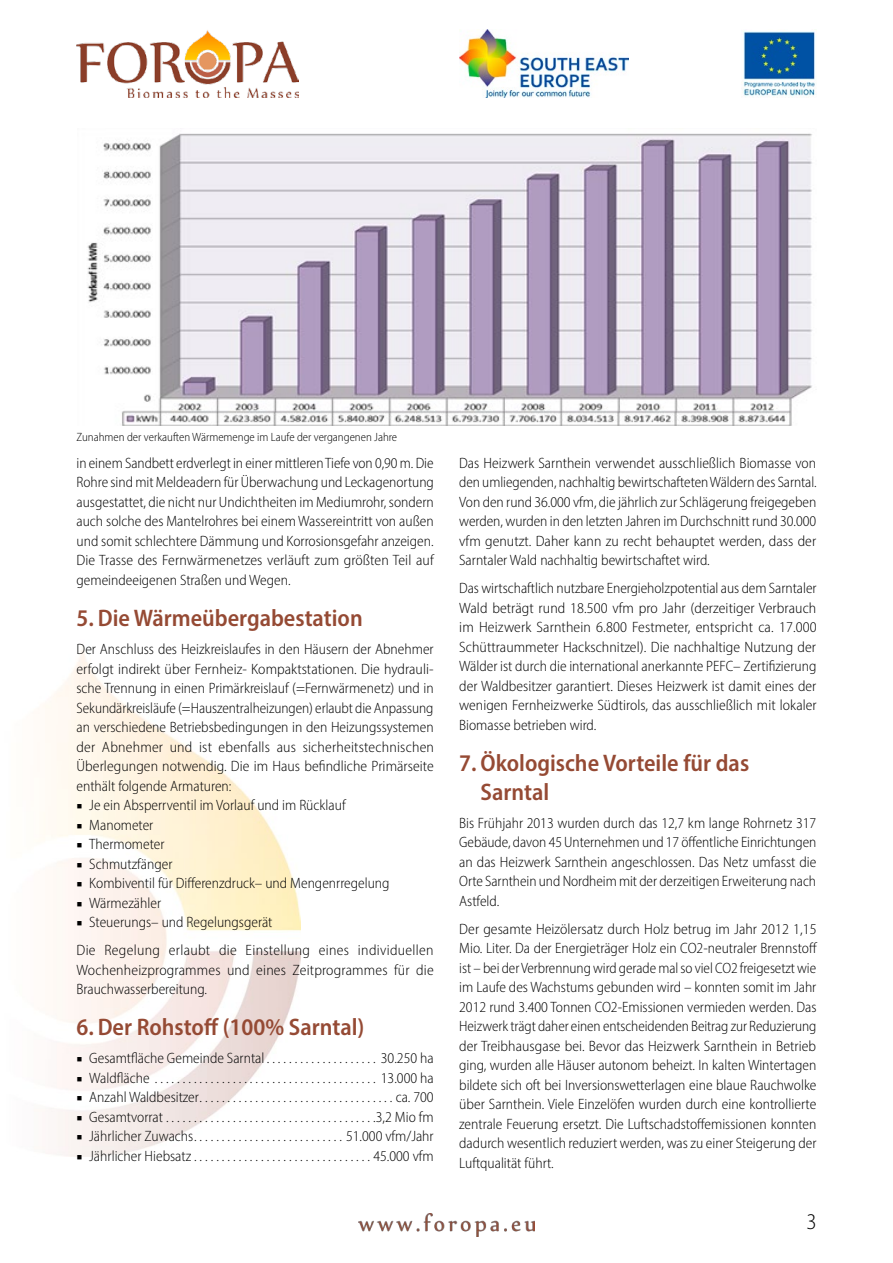
<style>
.page{position:relative;width:893px;height:1263px;background:#fff}
.page>*{position:absolute;margin:0;border:0;box-sizing:border-box;transform-origin:0 0}
.t1{font:600 semi-condensed 24px/28.5px "Myriad Pro";color:#954a34}
.t2{font:300 semi-condensed 22.5px "Myriad Pro";color:#000}
.t3{font:300 semi-condensed 15px/19.5px "Myriad Pro";color:#000;text-align:justify}
.t4{font:300 semi-condensed 15px/28px "Myriad Pro";letter-spacing:.02em;color:#000}
.t5{font:300 semi-condensed 12px "Myriad Pro";color:#000}
.s1{font-family:"Minion Pro";font-weight:400;font-stretch:normal}
</style>
<div class="page">
<img style="left:358px;top:1214px;width:177px;height:22px">
<img style="left:43px;top:647px;width:258px;height:510px">
<img style="left:77px;top:30px;width:222px;height:67px">
<img style="left:459px;top:29px;width:169px;height:68px">
<img style="left:743px;top:31px;width:72px;height:66px">
<img style="left:87px;top:133px;width:725px;height:292px">
<p class="t5" style="left:77px;top:429px;width:322px">Zunahmen der verkauften Wärmemenge im Laufe der vergangenen Jahre</p>
<p class="t3" style="left:77px;top:453px;width:359px">in einem Sandbett erdverlegt in einer mittleren Tiefe von 0,90 m. Die Rohre sind mit Meldeadern für Überwachung und Leckagenortung ausgestattet, die nicht nur Undichtheiten im Mediumrohr, sondern auch solche des Mantelrohres bei einem Wassereintritt von außen und somit schlechtere Dämmung und Korrosionsgefahr anzeigen.<br>Die Trasse des Fernwärmenetzes verläuft zum größten Teil auf gemeindeeigenen Straßen und Wegen.</p>
<h1 class="t1" style="left:77px;top:603px;width:288px">5. Die Wärmeübergabestation</h1>
<p class="t3" style="left:77px;top:639px;width:359px">Der Anschluss des Heizkreislaufes in den Häusern der Abnehmer erfolgt indirekt über Fernheiz- Kompaktstationen. Die hydrauli&shy;sche Trennung in einen Primärkreislauf (=Fernwärmenetz) und in Sekundärkreisläufe (=Hauszentralheizungen) erlaubt die Anpassung an verschiedene Betriebsbedingungen in den Heizungssystemen der Abnehmer und ist ebenfalls aus sicherheitstechnischen Überlegungen notwendig. Die im Haus befindliche Primärseite enthält folgende Armaturen:</p>
<p class="t3" style="left:77px;top:795px;width:271px"><span class="s1">■</span> Je ein Absperrventil im Vorlauf und im Rücklauf</p>
<p class="t3" style="left:77px;top:815px;width:78px"><span class="s1">■</span> Manometer</p>
<p class="t3" style="left:77px;top:834px;width:89px"><span class="s1">■</span> Thermometer</p>
<p class="t3" style="left:77px;top:854px;width:97px"><span class="s1">■</span> Schmutzfänger</p>
<p class="t3" style="left:77px;top:873px;width:315px"><span class="s1">■</span> Kombiventil für Differenzdruck– und Mengenrregelung</p>
<p class="t3" style="left:77px;top:893px;width:86px"><span class="s1">■</span> Wärmezähler</p>
<p class="t4" style="left:77px;top:908px;width:359px"><span class="s1">■</span> Steuerungs– und Regelungsgerät<br>Die Regelung erlaubt die Einstellung eines individuellen</p>
<p class="t3" style="left:77px;top:960px;width:359px">Wochenheizprogrammes und eines Zeitprogrammes für die<br>Brauchwasserbereitung.</p>
<h1 class="t1" style="left:77px;top:1012px;width:289px">6. Der Rohstoff (100% Sarntal)</h1>
<p class="t3" style="left:77px;top:1048px;width:189px"><span class="s1">■</span> Gesamtfläche Gemeinde Sarntal</p>
<p class="t3" style="left:381px;top:1048px;width:54px">30.250 ha</p>
<p class="t3" style="left:77px;top:1068px;width:75px"><span class="s1">■</span> Waldfläche</p>
<p class="t3" style="left:381px;top:1068px;width:54px">13.000 ha</p>
<p class="t3" style="left:77px;top:1087px;width:124px"><span class="s1">■</span> Anzahl Waldbesitzer</p>
<p class="t3" style="left:396px;top:1087px;width:40px">ca. 700</p>
<p class="t3" style="left:77px;top:1107px;width:88px"><span class="s1">■</span> Gesamtvorrat</p>
<p class="t3" style="left:376px;top:1107px;width:59px">3,2 Mio fm</p>
<p class="t3" style="left:77px;top:1126px;width:118px"><span class="s1">■</span> Jährlicher Zuwachs</p>
<p class="t3" style="left:346px;top:1126px;width:89px">51.000 vfm/Jahr</p>
<p class="t3" style="left:77px;top:1146px;width:116px"><span class="s1">■</span> Jährlicher Hiebsatz</p>
<p class="t3" style="left:373px;top:1146px;width:62px">45.000 vfm</p>
<p class="t3" style="left:459px;top:453px;width:359px">Das Heizwerk Sarnthein verwendet ausschließlich Biomasse von den umliegenden, nachhaltig bewirtschafteten Wäldern des Sarntal.<br>Von den rund 36.000 vfm, die jährlich zur Schlägerung freigegeben werden, wurden in den letzten Jahren im Durchschnitt rund 30.000 vfm genutzt. Daher kann zu recht behauptet werden, dass der Sarntaler Wald nachhaltig bewirtschaftet wird.</p>
<p class="t3" style="left:459px;top:578px;width:359px">Das wirtschaftlich nutzbare Energieholzpotential aus dem Sarntaler Wald beträgt rund 18.500 vfm pro Jahr (derzeitiger Verbrauch im Heizwerk Sarnthein 6.800 Festmeter, entspricht ca. 17.000<br>Schüttraummeter Hackschnitzel). Die nachhaltige Nutzung der Wälder ist durch die international anerkannte PEFC– Zertifizierung der Waldbesitzer garantiert. Dieses Heizwerk ist damit eines der wenigen Fernheizwerke Südtirols, das ausschließlich mit lokaler Biomasse betrieben wird.</p>
<h1 class="t1" style="left:480px;top:748px;width:270px;text-indent:-21px">7. Ökologische Vorteile für das<br>Sarntal</h1>
<p class="t3" style="left:459px;top:813px;width:359px">Bis Frühjahr 2013 wurden durch das 12,7 km lange Rohrnetz 317<br>Gebäude, davon 45 Unternehmen und 17 öffentliche Einrichtungen an das Heizwerk Sarnthein angeschlossen. Das Netz umfasst die Orte Sarnthein und Nordheim mit der derzeitigen Erweiterung nach Astfeld.</p>
<p class="t3" style="left:459px;top:919px;width:359px">Der gesamte Heizölersatz durch Holz betrug im Jahr 2012 1,15<br>Mio. Liter. Da der Energieträger Holz ein CO2-neutraler Brennstoff ist – bei der Verbrennung wird gerade mal so viel CO2 freigesetzt wie im Laufe des Wachstums gebunden wird – konnten somit im Jahr 2012 rund 3.400 Tonnen CO2-Emissionen vermieden werden. Das Heizwerk trägt daher einen entscheidenden Beitrag zur Reduzierung der Treibhausgase bei. Bevor das Heizwerk Sarnthein in Betrieb ging, wurden alle Häuser autonom beheizt. In kalten Wintertagen bildete sich oft bei Inversionswetterlagen eine blaue Rauchwolke über Sarnthein. Viele Einzelöfen wurden durch eine kontrollierte zentrale Feuerung ersetzt. Die Luftschadstoffemissionen konnten dadurch wesentlich reduziert werden, was zu einer Steigerung der Luftqualität führt.</p>
<h2 class="t2" style="left:806px;top:1208px;width:12px">3</h2>
</div>
